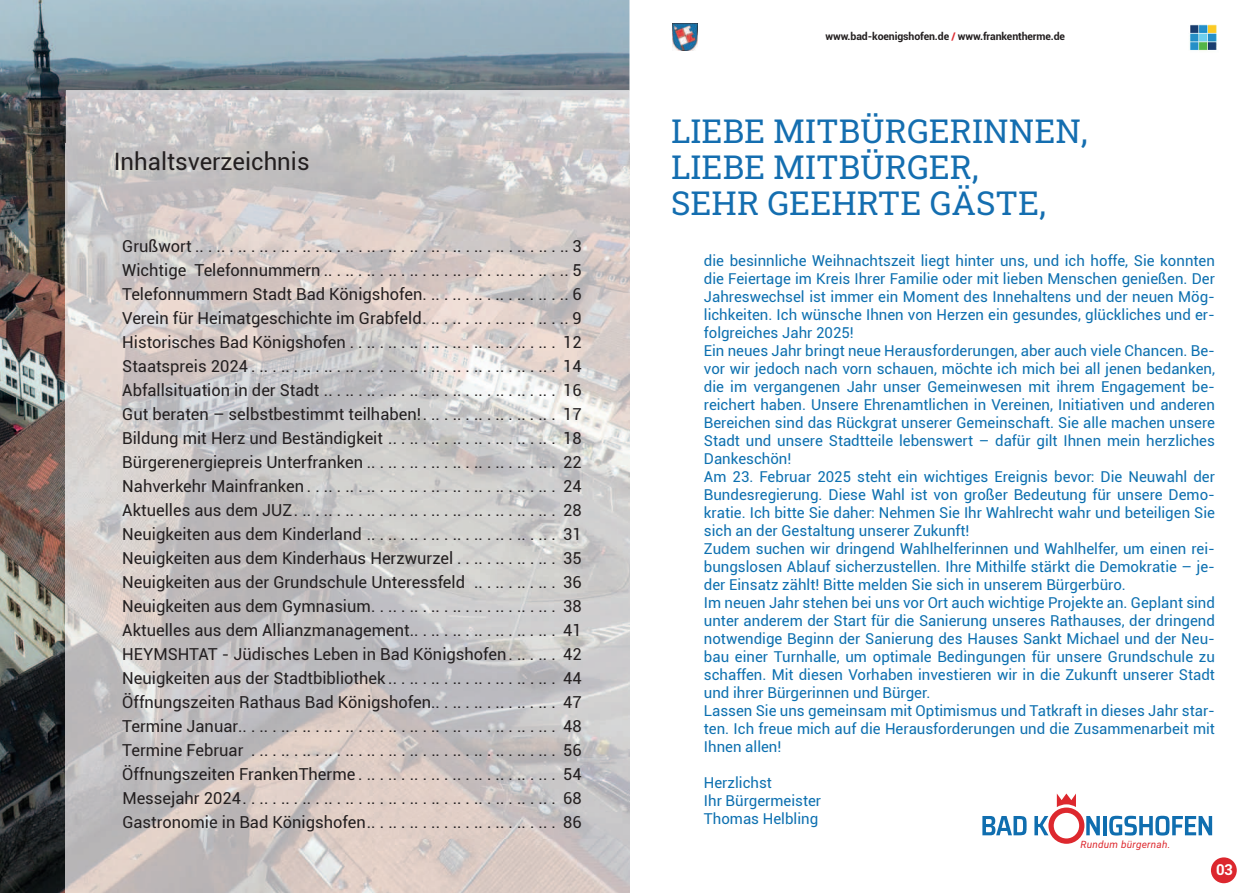
<style>
.page{position:relative;width:1259px;height:893px;background:#fff}
.page>*{position:absolute;margin:0;border:0;box-sizing:border-box;transform-origin:0 0}
.t1{font:33px/36px "Roboto Slab";color:#146eb0}
.t2{font:24px "Roboto";color:#231f20}
.t3{font:16.5px/24px "Roboto";color:#231f20;text-align:justify}
.t4{font:15px/18px "Roboto";color:#0d70b0}
.t5{font:700 15px "Roboto Slab";color:#fff}
.t6{font:700 10.5px "Roboto";letter-spacing:-.01em;color:#231f20}
.t7{font:italic 10.05px "Roboto";letter-spacing:.025em;color:#dd282e}
.s1{color:#dc272e}
</style>
<div class="page">
<svg style="left:982px;top:816px;width:44px;height:19px"></svg>
<hr style="left:1103px;top:816px;width:3px;height:19px;background:#106eaf">
<svg style="left:1109px;top:816px;width:103px;height:19px"></svg>
<svg style="left:1034px;top:793px;width:66px;height:51px"></svg>
<img style="left:0;top:0;width:629px;height:893px">
<img style="left:67px;top:144px;width:561px;height:749px">
<img style="left:66px;top:90px;width:563px;height:54px">
<img style="left:66px;top:144px;width:1px;height:749px">
<img style="left:628px;top:144px;width:1px;height:749px">
<img style="left:672px;top:24px;width:25px;height:27px">
<img style="left:1190px;top:24px;width:27px;height:27px">
<div style="left:1211px;top:857px;width:25px;height:26px;background:#dc272e;border-radius:50%"></div>
<h2 class="t2" style="left:114px;top:151px;width:197px">Inhaltsverzeichnis</h2>
<p class="t3" style="left:122px;top:235px;width:461px">Grußwort .. . .. . .. . .. . .. . .. . .. . .. . .. . .. . .. . .. . .. . .. . .. . .. . .. . .. 3<br>Wichtige Telefonnummern .. . .. . .. . .. . .. . .. . .. . .. . .. . .. . .. . .. 5<br>Telefonnummern Stadt Bad Königshofen. .. . .. . .. . .. . .. . .. . .. 6<br>Verein für Heimatgeschichte im Grabfeld. .. . .. . .. . .. . .. . .. . .. 9<br>Historisches Bad Königshofen . . .. . .. . .. . .. . .. . .. . .. . .. . .. . 12<br>Staatspreis 2024 . .. . .. . .. . .. . .. . .. . .. . .. . .. . .. . .. . .. . .. . .. . 14<br>Abfallsituation in der Stadt .. . .. . .. . .. . .. . .. . .. . .. . .. . .. . .. . 16<br>Gut beraten – selbstbestimmt teilhaben!. .. . .. . .. . .. . .. . .. . 17<br>Bildung mit Herz und Beständigkeit .. . .. . .. . .. . .. . .. . .. . .. . 18<br>Bürgerenergiepreis Unterfranken .. . .. . .. . .. . .. . .. . .. . .. . .. . 22<br>Nahverkehr Mainfranken . . .. . .. . .. . .. . .. . .. . .. . .. . .. . .. . .. . 24<br>Aktuelles aus dem JUZ. .. . .. . .. . .. . .. . .. . .. . .. . .. . .. . .. . .. . 28<br>Neuigkeiten aus dem Kinderland .. . .. . .. . .. . .. . .. . .. . .. . .. . 31<br>Neuigkeiten aus dem Kinderhaus Herzwurzel . . .. . .. . .. . .. . 35<br>Neuigkeiten aus der Grundschule Unteressfeld .. . .. . .. . .. . 36<br>Neuigkeiten aus dem Gymnasium . . .. . .. . .. . .. . .. . .. . .. . .. . 38<br>Aktuelles aus dem Allianzmanagement.. . .. . .. . .. . .. . .. . .. . 41<br>HEYMSHTAT - Jüdisches Leben in Bad Königshofen. .. . .. . 42<br>Neuigkeiten aus der Stadtbibliothek .. . .. . .. . .. . .. . .. . .. . .. . 44<br>Öffnungszeiten Rathaus Bad Königshofen.. . .. . .. . .. . .. . .. . 47<br>Termine Januar.. . .. . .. . .. . .. . .. . .. . .. . .. . .. . .. . .. . .. . .. . .. . 48<br>Termine Februar . .. . .. . .. . .. . .. . .. . .. . .. . .. . .. . .. . .. . .. . .. . 56<br>Öffnungszeiten FrankenTherme . .. . .. . .. . .. . .. . .. . .. . .. . .. . 54<br>Messejahr 2024 . . .. . .. . .. . .. . .. . .. . .. . .. . .. . .. . .. . .. . .. . .. . 68<br>Gastronomie in Bad Königshofen.. . .. . .. . .. . .. . .. . .. . .. . .. . 86</p>
<p class="t6" style="left:825px;top:32px;width:241px">www.bad-koenigshofen.de <span class="s1">/</span> www.frankentherme.de</p>
<h1 class="t1" style="left:671px;top:116px;width:418px">LIEBE MITBÜRGERINNEN,<br>LIEBE MITBÜRGER,<br>SEHR GEEHRTE GÄSTE,</h1>
<p class="t4" style="left:704px;top:253px;width:512px">die besinnliche Weihnachtszeit liegt hinter uns, und ich hoffe, Sie konnten die Feiertage im Kreis Ihrer Familie oder mit lieben Menschen genießen. Der Jahreswechsel ist immer ein Moment des Innehaltens und der neuen Mög&shy;lichkeiten. Ich wünsche Ihnen von Herzen ein gesundes, glückliches und er&shy;folgreiches Jahr 2025!<br>Ein neues Jahr bringt neue Herausforderungen, aber auch viele Chancen. Be&shy;vor wir jedoch nach vorn schauen, möchte ich mich bei all jenen bedanken, die im vergangenen Jahr unser Gemeinwesen mit ihrem Engagement be&shy;reichert haben. Unsere Ehrenamtlichen in Vereinen, Initiativen und anderen Bereichen sind das Rückgrat unserer Gemeinschaft. Sie alle machen unsere Stadt und unsere Stadtteile lebenswert – dafür gilt Ihnen mein herzliches Dankeschön!<br>Am 23. Februar 2025 steht ein wichtiges Ereignis bevor: Die Neuwahl der Bundesregierung. Diese Wahl ist von großer Bedeutung für unsere Demo&shy;kratie. Ich bitte Sie daher: Nehmen Sie Ihr Wahlrecht wahr und beteiligen Sie sich an der Gestaltung unserer Zukunft!<br>Zudem suchen wir dringend Wahlhelferinnen und Wahlhelfer, um einen rei&shy;bungslosen Ablauf sicherzustellen. Ihre Mithilfe stärkt die Demokratie – je&shy;der Einsatz zählt! Bitte melden Sie sich in unserem Bürgerbüro.<br>Im neuen Jahr stehen bei uns vor Ort auch wichtige Projekte an. Geplant sind unter anderem der Start für die Sanierung unseres Rathauses, der dringend notwendige Beginn der Sanierung des Hauses Sankt Michael und der Neu&shy;bau einer Turnhalle, um optimale Bedingungen für unsere Grundschule zu schaffen. Mit diesen Vorhaben investieren wir in die Zukunft unserer Stadt und ihrer Bürgerinnen und Bürger.<br>Lassen Sie uns gemeinsam mit Optimismus und Tatkraft in dieses Jahr star&shy;ten. Ich freue mich auf die Herausforderungen und die Zusammenarbeit mit Ihnen allen!</p>
<p class="t4" style="left:704px;top:775px;width:119px">Herzlichst<br>Ihr Bürgermeister<br>Thomas Helbling</p>
<p class="t7" style="left:1080px;top:840px;width:91px">Rundum bürgernah.</p>
<p class="t5" style="left:1216px;top:861px;width:18px">03</p>
</div>
